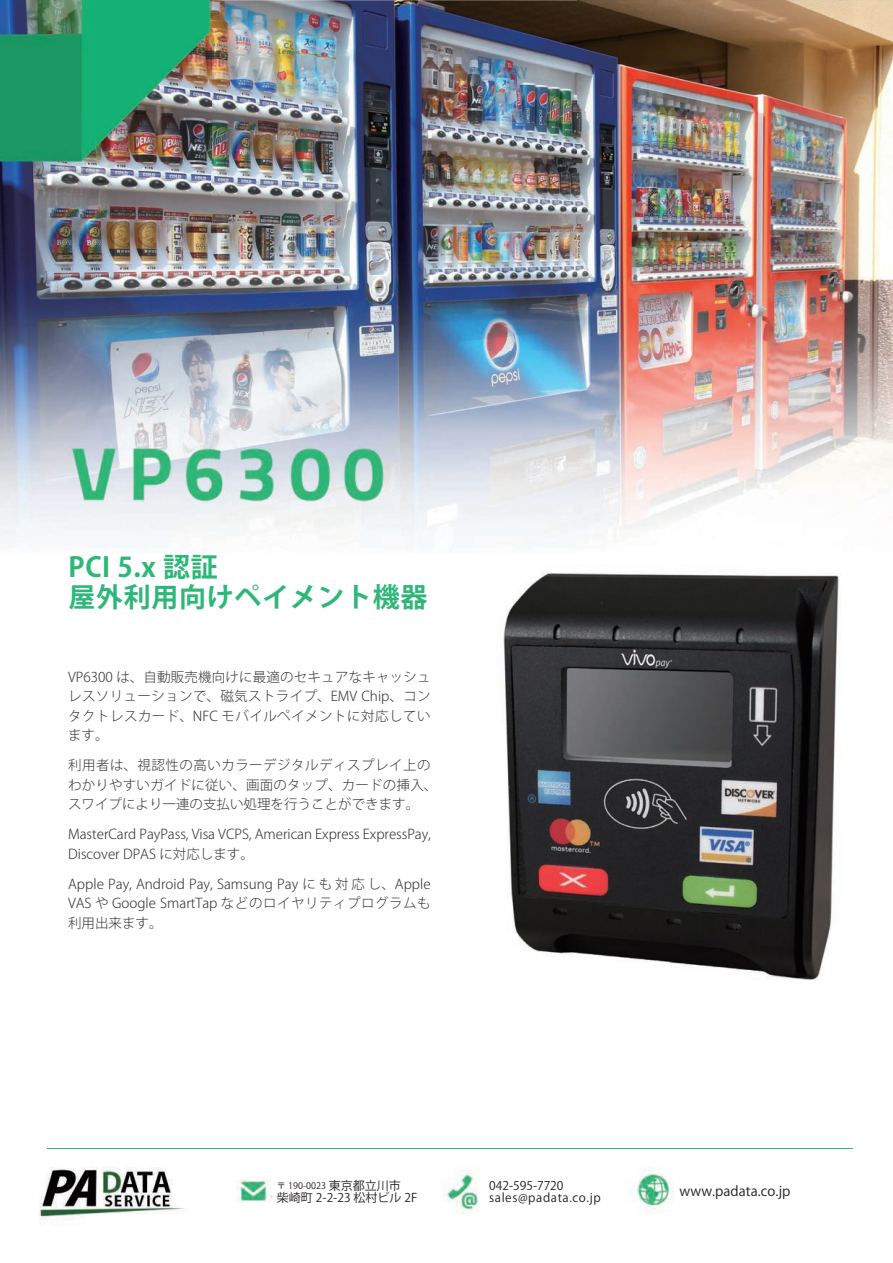
<style>
.page{position:relative;width:893px;height:1263px;background:#fff}
.page>*{position:absolute;margin:0;border:0;box-sizing:border-box;transform-origin:0 0}
.t1{font:700 27px/30px "Koz Go Pr 6 N";letter-spacing:.025em;color:#2eb779}
.t2{font:300 13.5px/19.5px "Koz Go Pr 6 N";color:#333334;text-align:justify}
.t3{font:13.5px "Koz Go Pr 6 N";letter-spacing:.01em;color:#231f20}
.t4{font:12px "Koz Go Pr 6 N";color:#231f20}
.t5{font:12px "Koz Go Pr 6 N";letter-spacing:.05em;color:#231f20}
.t6{font:9px "Koz Go Pr 6 N";color:#231f20}
</style>
<div class="page">
<img style="left:39px;top:1167px;width:635px;height:53px">
<hr style="left:47px;top:1148px;width:806px;height:1px;background:#2fb779">
<img style="left:0;top:0;width:893px;height:542px">
<img style="left:503px;top:572px;width:337px;height:408px">
<h1 class="t1" style="left:68px;top:553px;width:361px">PCI 5.x 認証<br>屋外利用向けペイメント機器</h1>
<p class="t2" style="left:68px;top:667px;width:364px">VP6300 は、自動販売機向けに最適のセキュアなキャッシュレスソリューションで、磁気ストライプ、EMV Chip、コンタクトレスカード、NFC モバイルペイメントに対応しています。</p>
<p class="t2" style="left:68px;top:756px;width:371px;text-align:left">利用者は、視認性の高いカラーデジタルディスプレイ上のわかりやすいガイドに従い、画面のタップ、カードの挿入、スワイプにより一連の支払い処理を行うことができます。</p>
<p class="t2" style="left:68px;top:825px;width:364px">MasterCard PayPass, Visa VCPS, American Express ExpressPay,<br>Discover DPAS に対応します。</p>
<p class="t2" style="left:68px;top:874px;width:364px">Apple Pay, Android Pay, Samsung Pay にも対応し、Apple VAS や Google SmartTap などのロイヤリティプログラムも利用出来ます。</p>
<p class="t4" style="left:329px;top:1179px;width:73px">東京都立川市</p>
<p class="t6" style="left:277px;top:1181px;width:51px">〒 190-0023</p>
<p class="t4" style="left:277px;top:1191px;width:142px">柴崎町 2-2-23 松村ビル F2</p>
<p class="t4" style="left:489px;top:1179px;width:76px">042-595-7720</p>
<p class="t3" style="left:680px;top:1183px;width:112px">www.padata.co j p.</p>
<p class="t5" style="left:489px;top:1191px;width:113px">sales@padata.co j p.</p>
</div>
